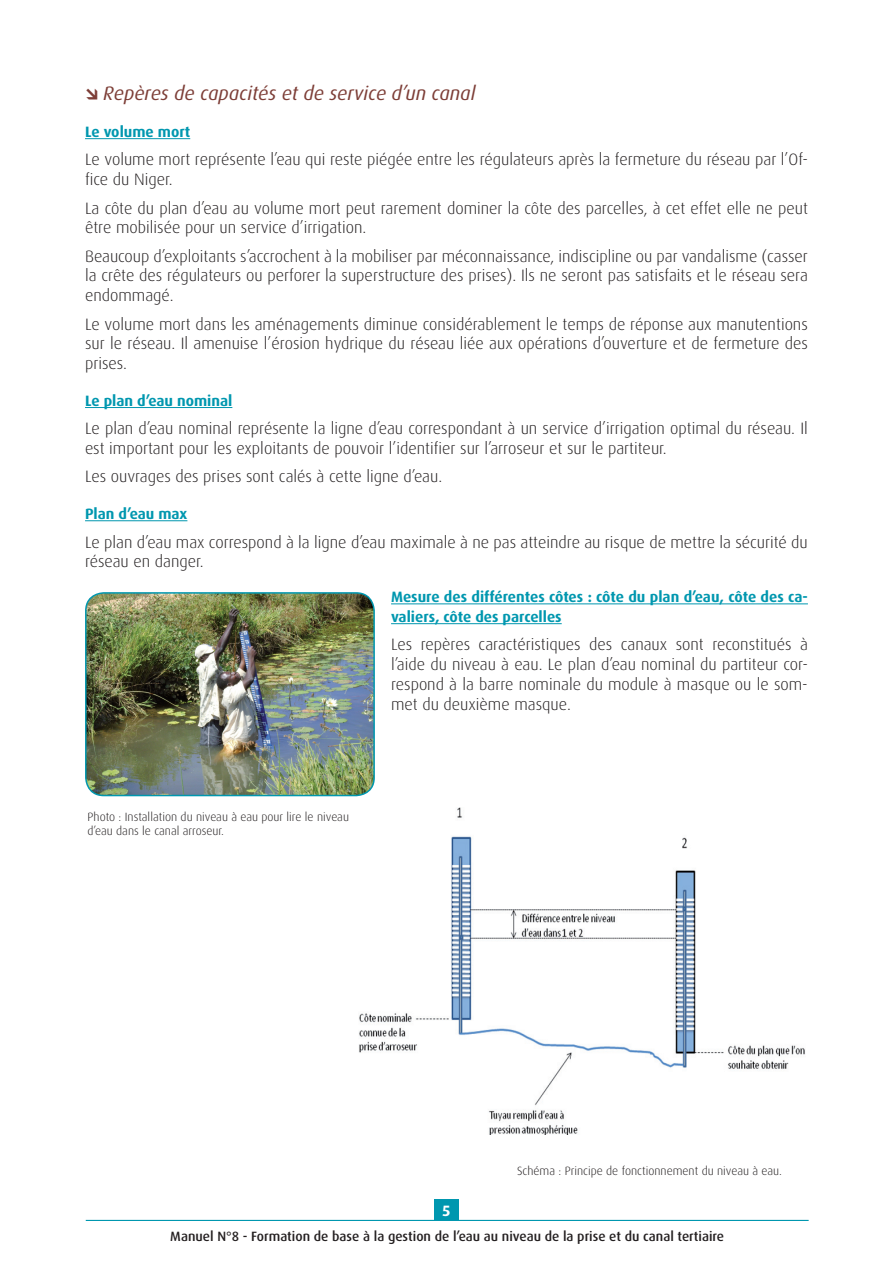
<style>
.page{position:relative;width:893px;height:1263px;background:#fff}
.page>*{position:absolute;margin:0;border:0;box-sizing:border-box;transform-origin:0 0}
.t1{font:italic 19.5px "Dax";color:#7d3e37}
.t2{font:300 16.5px/19.8px "Dax";color:#231f20}
.t3{font:700 15px/19.8px "Dax";color:#0097af}
.t4{font:700 15px "Dax";color:#fff}
.t5{font:500 13.5px "Dax";color:#231f20}
.t6{font:300 12px/14.4px "Dax";color:#231f20}
</style>
<div class="page">
<hr style="left:85px;top:138px;width:105px;height:1px;background:#0097af">
<hr style="left:85px;top:407px;width:147px;height:1px;background:#0097af">
<hr style="left:85px;top:520px;width:102px;height:1px;background:#0097af">
<hr style="left:391px;top:603px;width:417px;height:1px;background:#0097af">
<hr style="left:391px;top:623px;width:171px;height:1px;background:#0097af">
<div style="left:434px;top:1199px;width:25px;height:22px;background:#0097af"></div>
<hr style="left:86px;top:1220px;width:723px;height:1px;background:#0097af">
<img style="left:86px;top:593px;width:288px;height:202px">
<div style="left:85px;top:592px;width:290px;height:204px;border:2px solid #0097af;border-radius:18px"></div>
<img style="left:359px;top:808px;width:446px;height:326px">
<p class="t1" style="left:85px;top:83px;width:392px">→ Repères de capacités et de service d’un canal</p>
<p class="t3" style="left:85px;top:122px;width:107px">Le volume mort</p>
<p class="t2" style="left:85px;top:150px;width:724px">Le volume mort représente l’eau qui reste piégée entre les régulateurs après la fermeture du réseau par l’Of&shy;fice du Niger.</p>
<p class="t2" style="left:85px;top:198px;width:724px">La côte du plan d’eau au volume mort peut rarement dominer la côte des parcelles, à cet effet elle ne peut être mobilisée pour un service d’irrigation.</p>
<p class="t2" style="left:85px;top:246px;width:724px;text-align:justify">Beaucoup d’exploitants s’accrochent à la mobiliser par méconnaissance, indiscipline ou par vandalisme (casser la crête des régulateurs ou perforer la superstructure des prises). Ils ne seront pas satisfaits et le réseau sera endommagé.</p>
<p class="t2" style="left:85px;top:314px;width:724px;text-align:justify">Le volume mort dans les aménagements diminue considérablement le temps de réponse aux manutentions sur le réseau. Il amenuise l’érosion hydrique du réseau liée aux opérations d’ouverture et de fermeture des prises.</p>
<p class="t3" style="left:85px;top:391px;width:149px">Le plan d’eau nominal</p>
<p class="t2" style="left:85px;top:419px;width:724px">Le plan d’eau nominal représente la ligne d’eau correspondant à un service d’irrigation optimal du réseau. Il est important pour les exploitants de pouvoir l’identifier sur l’arroseur et sur le partiteur.</p>
<p class="t2" style="left:85px;top:467px;width:359px">Les ouvrages des prises sont calés à cette ligne d’eau.</p>
<p class="t3" style="left:85px;top:504px;width:104px">Plan d’eau max</p>
<p class="t2" style="left:85px;top:532px;width:724px">Le plan d’eau max correspond à la ligne d’eau maximale à ne pas atteindre au risque de mettre la sécurité du réseau en danger.</p>
<p class="t3" style="left:391px;top:587px;width:418px">Mesure des différentes côtes : côte du plan d’eau, côte des ca&shy;valiers, côte des parcelles</p>
<p class="t2" style="left:391px;top:635px;width:418px;text-align:justify">Les repères caractéristiques des canaux sont reconstitués à l’aide du niveau à eau. Le plan d’eau nominal du partiteur cor&shy;respond à la barre nominale du module à masque ou le som&shy;met du deuxième masque.</p>
<p class="t6" style="left:88px;top:810px;width:263px">Photo : Installation du niveau à eau pour lire le niveau d’eau dans le canal arroseur.</p>
<p class="t6" style="left:517px;top:1164px;width:266px">Schéma : Principe de fonctionnement du niveau à eau.</p>
<p class="t4" style="left:442px;top:1202px;width:10px">5</p>
<p class="t5" style="left:170px;top:1229px;width:555px">Manuel N°8 - Formation de base à la gestion de l’eau au niveau de la prise et du canal tertiaire</p>
</div>
